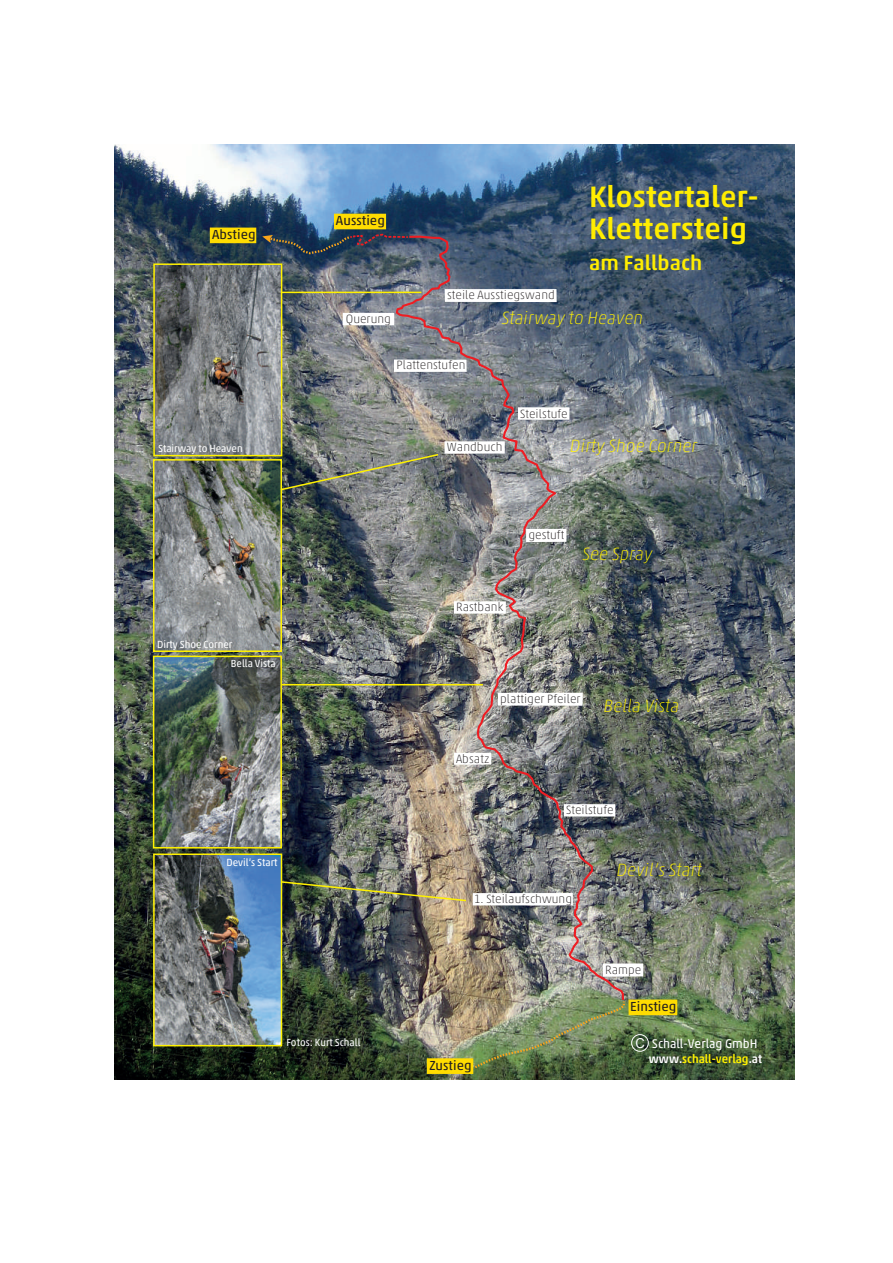
<style>
.page{position:relative;width:893px;height:1263px;background:#fff}
.page>*{position:absolute;margin:0;border:0;box-sizing:border-box;transform-origin:0 0}
.t1{font:500 30px/31.5px "Akko Pro";letter-spacing:.005em;color:#ffed01}
.t2{font:500 21px "Akko Pro";letter-spacing:.005em;color:#ffed01}
.t3{font:italic 100 18px "Akko Pro";letter-spacing:.005em;color:#fff101}
.t4{font:13.35px "Akko Pro";letter-spacing:.005em;color:#231f20}
.t5{font:12.9px "Akko Pro";color:#fff;scale:.95 1}
.t6{font:100 12.15px "Akko Pro";letter-spacing:.005em;color:#231f20}
.t7{font:500 12.15px "Akko Pro";color:#fff101;scale:.95 1}
.t8{font:10.5px "Akko Pro";color:#fff;scale:.95 1}
.s1{font-family:"Arial";font-size:13.65px}
.s2{color:#fff}
</style>
<div class="page">
<img style="left:114px;top:144px;width:681px;height:936px">
<img style="left:394px;top:234px;width:231px;height:768px">
<svg style="left:262px;top:233px;width:146px;height:23px;background:#344357"></svg>
<div style="left:427px;top:1058px;width:46px;height:16px;background:#ffdc01"></div>
<div style="left:473px;top:893px;width:100px;height:12px;background:#fff"></div>
<img style="left:472px;top:999px;width:154px;height:71px">
<div style="left:628px;top:999px;width:49px;height:16px;background:#ffdc01"></div>
<div style="left:210px;top:228px;width:46px;height:15px;background:#ffdc01"></div>
<div style="left:334px;top:214px;width:52px;height:15px;background:#ffdc01"></div>
<div style="left:564px;top:804px;width:51px;height:12px;background:#fff"></div>
<div style="left:498px;top:693px;width:85px;height:13px;background:#fff"></div>
<div style="left:454px;top:601px;width:52px;height:13px;background:#fff"></div>
<div style="left:444px;top:441px;width:61px;height:13px;background:#fff"></div>
<div style="left:394px;top:359px;width:73px;height:13px;background:#fff"></div>
<div style="left:445px;top:289px;width:112px;height:13px;background:#fff"></div>
<div style="left:526px;top:529px;width:40px;height:13px;background:#fff"></div>
<div style="left:518px;top:407px;width:51px;height:13px;background:#fff"></div>
<div style="left:603px;top:963px;width:40px;height:14px;background:#fff"></div>
<div style="left:343px;top:313px;width:51px;height:12px;background:#fff"></div>
<div style="left:454px;top:753px;width:37px;height:12px;background:#fff"></div>
<div style="left:631px;top:1034px;width:18px;height:18px;border:1px solid #fff;border-radius:50%"></div>
<img style="left:156px;top:856px;width:123px;height:187px">
<div style="left:153px;top:853px;width:129px;height:193px;border:2px solid #fff101"></div>
<img style="left:156px;top:659px;width:123px;height:186px">
<div style="left:153px;top:656px;width:129px;height:192px;border:2px solid #fff101"></div>
<img style="left:156px;top:462px;width:123px;height:187px">
<div style="left:153px;top:459px;width:129px;height:193px;border:2px solid #fff101"></div>
<img style="left:156px;top:266px;width:123px;height:187px">
<div style="left:153px;top:263px;width:129px;height:193px;border:2px solid #fff101"></div>
<hr style="left:281px;top:292px;width:140px;height:1px;background:#fff101">
<img style="left:279px;top:453px;width:161px;height:38px">
<hr style="left:282px;top:684px;width:201px;height:1px;background:#fff101">
<img style="left:280px;top:880px;width:188px;height:22px">
<p class="t4" style="left:212px;top:226px;width:45px">Abstieg</p>
<p class="t8" style="left:158px;top:442px;width:91px">Stairway to Heaven</p>
<p class="t4" style="left:336px;top:212px;width:50px">Ausstieg</p>
<p class="t6" style="left:346px;top:311px;width:47px">Querung</p>
<p class="t6" style="left:447px;top:288px;width:109px">steile Ausstiegswand</p>
<h1 class="t1" style="left:589px;top:181px;width:171px">Klostertaler-<br>Klettersteig</h1>
<h2 class="t2" style="left:589px;top:250px;width:115px">am Fallbach</h2>
<h3 class="t3" style="left:502px;top:307px;width:143px">Stairway to Heaven</h3>
<p class="t6" style="left:396px;top:358px;width:71px">Plattenstufen</p>
<p class="t6" style="left:447px;top:440px;width:57px">Wandbuch</p>
<p class="t6" style="left:520px;top:406px;width:49px">Steilstufe</p>
<h3 class="t3" style="left:570px;top:435px;width:129px">Dirty Shoe Corner</h3>
<p class="t8" style="left:157px;top:638px;width:81px">Dirty Shoe Corner</p>
<p class="t8" style="left:231px;top:657px;width:49px">Bella Vista</p>
<p class="t8" style="left:226px;top:856px;width:55px">Devil‘s Start</p>
<p class="t8" style="left:286px;top:1036px;width:80px">Fotos: Kurt Schall</p>
<p class="t6" style="left:456px;top:600px;width:49px">Rastbank</p>
<p class="t6" style="left:528px;top:527px;width:37px">gestuft</p>
<h3 class="t3" style="left:582px;top:543px;width:71px">See Spray</h3>
<p class="t6" style="left:500px;top:691px;width:82px">plattiger Pfeiler</p>
<p class="t6" style="left:456px;top:751px;width:35px">Absatz</p>
<h3 class="t3" style="left:604px;top:695px;width:77px">Bella Vista</h3>
<p class="t6" style="left:566px;top:803px;width:49px">Steilstufe</p>
<h3 class="t3" style="left:616px;top:859px;width:87px">Devil‘s Start</h3>
<p class="t6" style="left:474px;top:891px;width:100px">1. Steilaufschwung</p>
<p class="t4" style="left:429px;top:1057px;width:44px">Zustieg</p>
<p class="t6" style="left:605px;top:962px;width:38px">Rampe</p>
<p class="t4" style="left:630px;top:998px;width:48px">Einstieg</p>
<p class="t5" style="left:635px;top:1035px;width:130px"><span class="s1">C</span> Schall-Verlag GmbH</p>
<p class="t7" style="left:649px;top:1051px;width:121px"><span class="s2">www.</span>schall-verlag<span class="s2">.at</span></p>
</div>
